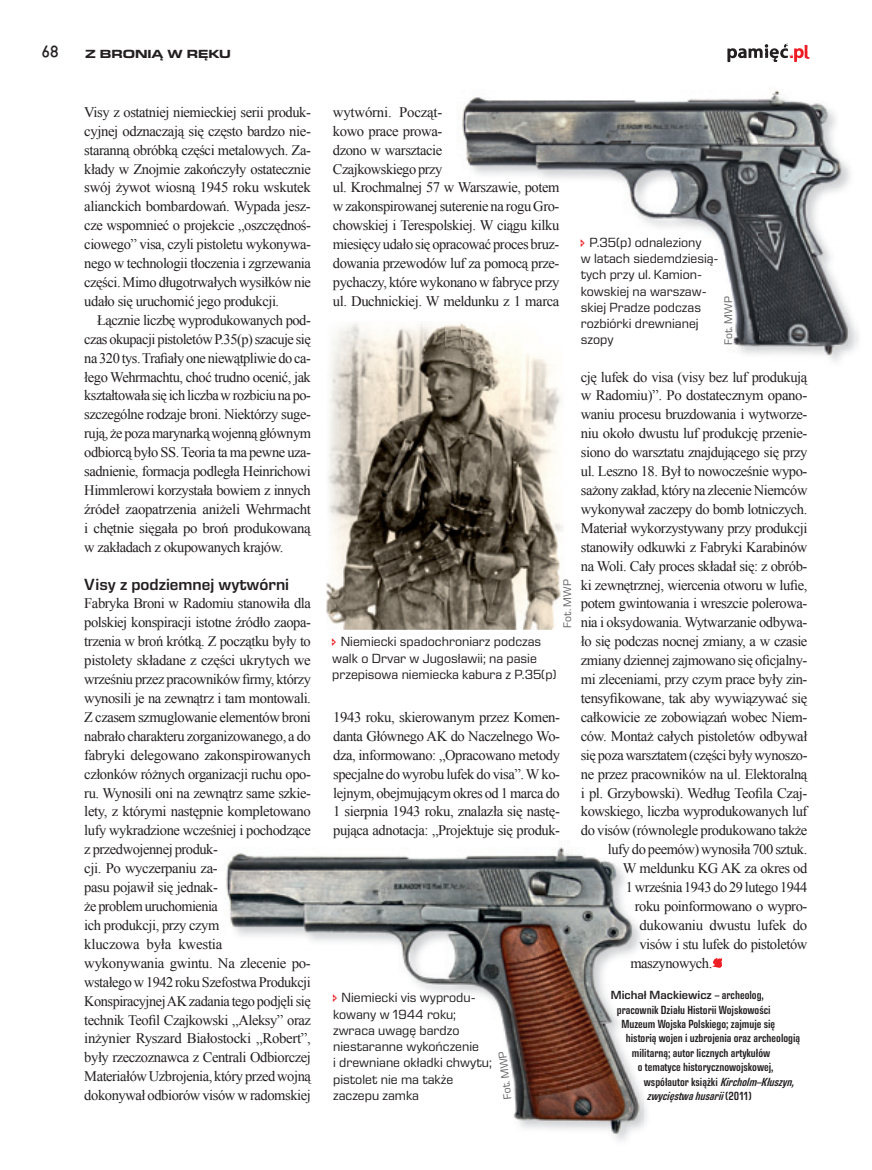
<style>
.page{position:relative;width:872px;height:1170px;background:#fff}
.page>*{position:absolute;margin:0;border:0;box-sizing:border-box;transform-origin:0 0}
.t1{font:600 16.5px "Eurostile Next LT Pro";color:#231f20}
.t2{font:14.55px/18.9px "Times New Roman";letter-spacing:-.03em;color:#231f20;text-align:justify}
.t3{font:13.5px/16.2px "Eurostile Next LT Pro";color:#231f20}
.t4{font:600 condensed 12px "Eurostile Next LT Pro";color:#231f20}
.t5{font:600 12px "Eurostile Next LT Pro";color:#231f20}
.t6{font:italic 600 condensed 12px "Eurostile Next LT Pro";color:#231f20}
.t7{font:700 expanded 12px "Eurostile Next LT Pro";color:#231f20}
.t8{font:12px "Copystruct Normal";color:#231f20}
.t9{font:11.25px "Eurostile Next LT Pro";color:#636366}
.s1{font-size:14.7px}
.s2{font-stretch:condensed}
.s3{font-style:italic}
.s4{font-style:normal}
</style>
<div class="page">
<img style="left:462px;top:90px;width:395px;height:272px">
<img style="left:226px;top:847px;width:417px;height:286px">
<svg style="left:727px;top:43px;width:82px;height:19px"></svg>
<svg style="left:712px;top:957px;width:10px;height:10px"></svg>
<img style="left:326px;top:323px;width:238px;height:306px">
<img style="left:462px;top:321px;width:102px;height:46px">
<svg style="left:581px;top:239px;width:4px;height:8px"></svg>
<svg style="left:333px;top:994px;width:4px;height:8px"></svg>
<p class="t8" style="left:43px;top:44px;width:19px">68</p>
<p class="t7" style="left:85px;top:47px;width:147px">Z BRONIĄ W RĘKU</p>
<p class="t2" style="left:84px;top:102px;width:228px">Visy z ostatniej niemieckiej serii produk&shy;cyjnej odznaczają się często bardzo nie&shy;staranną obróbką części metalowych. Za&shy;kłady w Znojmie zakończyły ostatecznie swój żywot wiosną 1945 roku wskutek alianckich bombardowań. Wypada jesz&shy;cze wspomnieć o projekcie „oszczędnoś&shy;ciowego” visa, czyli pistoletu wykonywa&shy;nego w technologii tłoczenia i zgrzewania części. Mimo długotrwałych wysiłków nie udało się uruchomić jego produkcji.</p>
<p class="t2" style="left:84px;top:310px;width:228px;text-indent:13px">Łącznie liczbę wyprodukowanych pod&shy;czas okupacji pistoletów P.35(p) szacuje się na 320 tys. Trafiały one niewątpliwie do ca&shy;łego Wehrmachtu, choć trudno ocenić, jak kształtowała się ich liczba w rozbiciu na po&shy;szczególne rodzaje broni. Niektórzy suge&shy;rują, że poza marynarką wojenną głównym odbiorcą było SS. Teoria ta ma pewne uza&shy;sadnienie, formacja podległa Heinrichowi Himmlerowi korzystała bowiem z innych źródeł zaopatrzenia aniżeli Wehrmacht i chętnie sięgała po broń produkowaną w zakładach z okupowanych krajów.</p>
<p class="t1" style="left:84px;top:574px;width:206px">Visy z podziemnej wytwórni</p>
<p class="t2" style="left:84px;top:594px;width:228px;text-align:left">Fabryka Broni w Radomiu stanowiła dla polskiej konspiracji istotne źródło zaopa&shy;trzenia w broń krótką. Z początku były to pistolety składane z części ukrytych we wrześniu przez pracowników firmy, którzy wynosili je na zewnątrz i tam montowali.<br>Z czasem szmuglowanie elementów broni nabrało charakteru zorganizowanego, a do fabryki delegowano zakonspirowanych członków różnych organizacji ruchu opo&shy;ru. Wynosili oni na zewnątrz same szkie&shy;lety, z którymi następnie kompletowano lufy wykradzione wcześniej i pochodzące z przedwojennej produk-<br>cji. Po wyczerpaniu za-<br>pasu pojawił się jednak-<br>że problem uruchomienia<br>ich produkcji, przy czym<br>kluczowa była kwestia<br>wykonywania gwintu. Na zlecenie po&shy;wstałego w 1942 roku Szefostwa Produkcji Konspiracyjnej AK zadania tego podjęli się technik Teofil Czajkowski „Aleksy” oraz inżynier Ryszard Białostocki „Robert”, były rzeczoznawca z Centrali Odbiorczej Materiałów Uzbrojenia, który przed wojną dokonywał odbiorów visów w radomskiej</p>
<p class="t2" style="left:333px;top:102px;width:228px;text-align:left">wytwórni. Począt-<br>kowo prace prowa-<br>dzono w warsztacie<br>Czajkowskiego przy<br>ul. Krochmalnej 57 w Warszawie, potem w zakonspirowanej suterenie na rogu Gro&shy;chowskiej i Terespolskiej. W ciągu kilku miesięcy udało się opracować proces bruz&shy;dowania przewodów luf za pomocą prze&shy;pychaczy, które wykonano w fabryce przy ul. Duchnickiej. W meldunku z 1 marca</p>
<p class="t3" style="left:581px;top:234px;width:139px;text-indent:9px">P.35(p) odnaleziony<br>w latach siedemdziesią&shy;tych przy ul. Kamion&shy;kowskiej na warszaw&shy;skiej Pradze podczas rozbiórki drewnianej szopy</p>
<p class="t9" style="left:722px;top:345px;width:50px;rotate:-90deg">Fot. MWP</p>
<p class="t9" style="left:561px;top:627px;width:50px;rotate:-90deg">Fot. MWP</p>
<p class="t3" style="left:332px;top:634px;width:226px;text-indent:9px">Niemiecki spadochroniarz podczas walk o Drvar w Jugosławii; na pasie przepisowa niemiecka kabura z P.35(p)</p>
<p class="t2" style="left:333px;top:707px;width:228px">1943 roku, skierowanym przez Komen&shy;danta Głównego AK do Naczelnego Wo&shy;dza, informowano: „Opracowano metody specjalne do wyrobu lufek do visa”. W ko&shy;lejnym, obejmującym okres od 1 marca do 1 sierpnia 1943 roku, znalazła się nastę&shy;pująca adnotacja: „Projektuje się produk-</p>
<p class="t3" style="left:333px;top:989px;width:160px;text-indent:9px">Niemiecki vis wyprodu&shy;kowany w 1944 roku; zwraca uwagę bardzo niestaranne wykończenie<br>i drewniane okładki chwytu; pistolet nie ma także zaczepu zamka</p>
<p class="t9" style="left:501px;top:1099px;width:50px;rotate:-96deg">Fot. MWP</p>
<p class="t2" style="left:581px;top:367px;width:228px">cję lufek do visa (visy bez luf produkują</p>
<p class="t2" style="left:581px;top:386px;width:228px">w Radomiu)”. Po dostatecznym opano-</p>
<p class="t2" style="left:581px;top:405px;width:228px">waniu procesu bruzdowania i wytworze-</p>
<p class="t2" style="left:581px;top:423px;width:228px">niu około dwustu luf produkcję przenie-</p>
<p class="t2" style="left:581px;top:442px;width:228px">siono do warsztatu znajdującego się przy</p>
<p class="t2" style="left:581px;top:461px;width:228px">ul. Leszno 18. Był to nowocześnie wypo-</p>
<p class="t2" style="left:581px;top:480px;width:228px">sażony zakład, który na zlecenie Niemców</p>
<p class="t2" style="left:581px;top:499px;width:228px">wykonywał zaczepy do bomb lotniczych.</p>
<p class="t2" style="left:581px;top:518px;width:228px">Materiał wykorzystywany przy produkcji</p>
<p class="t2" style="left:581px;top:537px;width:228px">stanowiły odkuwki z Fabryki Karabinów</p>
<p class="t2" style="left:581px;top:556px;width:228px">na Woli. Cały proces składał się: z obrób-</p>
<p class="t2" style="left:581px;top:575px;width:228px">ki zewnętrznej, wiercenia otworu w lufie,</p>
<p class="t2" style="left:581px;top:594px;width:228px">potem gwintowania i wreszcie polerowa-</p>
<p class="t2" style="left:581px;top:612px;width:228px">nia i oksydowania. Wytwarzanie odbywa-</p>
<p class="t2" style="left:581px;top:631px;width:228px">ło się podczas nocnej zmiany, a w czasie</p>
<p class="t2" style="left:581px;top:650px;width:228px">zmiany dziennej zajmowano się oficjalny-</p>
<p class="t2" style="left:581px;top:669px;width:228px">mi zleceniami, przy czym prace były zin-</p>
<p class="t2" style="left:581px;top:688px;width:228px">tensyfikowane, tak aby wywiązywać się</p>
<p class="t2" style="left:581px;top:707px;width:228px">całkowicie ze zobowiązań wobec Niem-</p>
<p class="t2" style="left:581px;top:726px;width:228px">ców. Montaż całych pistoletów odbywał</p>
<p class="t2" style="left:581px;top:745px;width:228px">się poza warsztatem (części były wynoszo-</p>
<p class="t2" style="left:581px;top:764px;width:228px">ne przez pracowników na ul. Elektoralną</p>
<p class="t2" style="left:581px;top:783px;width:228px">i pl. Grzybowski). Według Teofila Czaj-</p>
<p class="t2" style="left:581px;top:801px;width:228px">kowskiego, liczba wyprodukowanych luf</p>
<p class="t2" style="left:581px;top:820px;width:228px">do visów (równolegle produkowano także</p>
<p class="t2" style="left:608px;top:839px;width:201px">lufy do peemów) wynosiła 700 sztuk.</p>
<p class="t2" style="left:623px;top:858px;width:186px">W meldunku KG AK za okres od</p>
<p class="t2" style="left:626px;top:877px;width:183px">1 września 1943 do 29 lutego 1944</p>
<p class="t2" style="left:635px;top:896px;width:174px">roku poinformowano o wypro-</p>
<p class="t2" style="left:639px;top:915px;width:169px">dukowaniu dwustu lufek do</p>
<p class="t2" style="left:639px;top:934px;width:169px">visów i stu lufek do pistoletów</p>
<p class="t2" style="left:630px;top:953px;width:84px">maszynowych<span class="s1">.</span></p>
<p class="t5" style="left:611px;top:988px;width:155px">Michał Mackiewicz <span class="s2">– archeolog,</span></p>
<p class="t4" style="left:617px;top:1002px;width:155px">pracownik Działu Historii Wojskowości</p>
<p class="t4" style="left:621px;top:1017px;width:155px">Muzeum Wojska Polskiego; zajmuje się</p>
<p class="t4" style="left:626px;top:1031px;width:176px">historią wojen i uzbrojenia oraz archeologią</p>
<p class="t4" style="left:632px;top:1045px;width:140px">militarną; autor licznych artykułów</p>
<p class="t4" style="left:638px;top:1060px;width:137px">o tematyce historycznowojskowej,</p>
<p class="t4" style="left:644px;top:1074px;width:155px">w s p ó ł a u t o r k s i ą ż k i <span class="s3">Kircholm–Kłuszyn,</span></p>
<p class="t6" style="left:647px;top:1089px;width:106px">zwycięstwahusarii<span class="s4">( 2 0 1 1 )</span></p>
</div>
